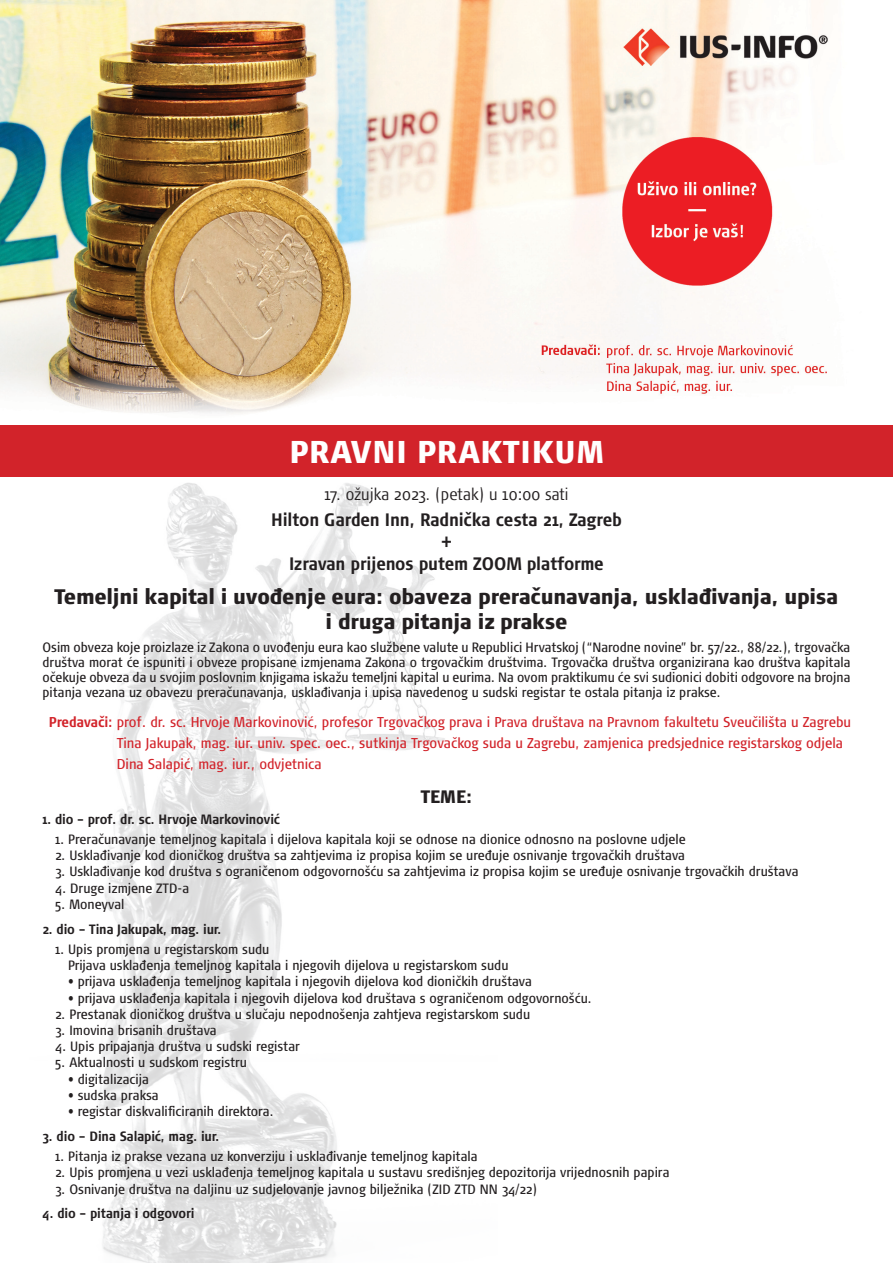
<style>
.page{position:relative;width:893px;height:1263px;background:#fff}
.page>*{position:absolute;margin:0;border:0;box-sizing:border-box;transform-origin:0 0}
.t1{font:900 condensed 31.5px "Signa Pro";letter-spacing:.03em;color:#fff}
.t2{font:900 condensed 21px/25.2px "Signa Pro";color:#231f20;text-align:center}
.t3{font:700 condensed 18px/21.9px "Signa Pro";color:#231f20;text-align:center}
.t4{font:900 condensed 18px "Signa Pro";color:#231f20}
.t5{font:300 condensed 16.5px "Signa Pro";color:#231f20}
.t6{font:condensed 14.25px/21px "Signa Pro";color:#d2232a}
.t7{font:condensed 13.5px/15px "Signa Pro";color:#231f20;text-align:justify}
.t8{font:700 condensed 13.5px "Signa Pro";letter-spacing:-.01em;color:#231f20}
.s1{font-weight:700}
</style>
<div class="page">
<img style="left:98px;top:483px;width:347px;height:780px">
<img style="left:0;top:0;width:828px;height:414px">
<div style="left:0;top:425px;width:893px;height:51px;background:#d2232a"></div>
<h1 class="t1" style="left:289px;top:432px;width:316px">PRAVNI PRAKTIKUM</h1>
<p class="t5" style="left:324px;top:484px;width:246px">17. ožujka 2023. (petak) u 10:00 sati</p>
<h3 class="t3" style="left:271px;top:509px;width:352px">Hilton Garden Inn, Radnička cesta 21, Zagreb +<br>Izravan prijenos putem ZOOM platforme</h3>
<h2 class="t2" style="left:55px;top:584px;width:785px">Temeljni kapital i uvođenje eura: obaveza preračunavanja, usklađivanja, upisa i druga pitanja iz prakse</h2>
<p class="t7" style="left:43px;top:640px;width:809px">Osim obveza koje proizlaze iz Zakona o uvođenju eura kao službene valute u Republici Hrvatskoj (“Narodne novine” br. 57/22., 88/22.), trgovačka društva morat će ispuniti i obveze propisane izmjenama Zakona o trgovačkim društvima. Trgovačka društva organizirana kao društva kapitala očekuje obveza da u svojim poslovnim knjigama iskažu temeljni kapital u eurima. Na ovom praktikumu će svi sudionici dobiti odgovore na brojna pitanja vezana uz obavezu preračunavanja, usklađivanja i upisa navedenog u sudski registar te ostala pitanja iz prakse.</p>
<p class="t6" style="left:117px;top:711px;width:736px;text-indent:-68px"><span class="s1">Predavači:</span> prof. dr. sc. Hrvoje Markovinović, profesor Trgovačkog prava i Prava društava na Pravnom fakultetu Sveučilišta u Zagrebu<br>Tina Jakupak, mag. iur. univ. spec. oec., sutkinja Trgovačkog suda u Zagrebu, zamjenica predsjednice registarskog odjela<br>Dina Salapić, mag. iur., odvjetnica</p>
<h3 class="t4" style="left:421px;top:786px;width:53px">TEME:</h3>
<p class="t8" style="left:43px;top:811px;width:239px">1. dio – prof. dr. sc. Hrvoje Markovinović</p>
<p class="t7" style="left:55px;top:832px;width:632px">1. Preračunavanje temeljnog kapitala i dijelova kapitala koji se odnose na dionice odnosno na poslovne udjele</p>
<p class="t7" style="left:55px;top:848px;width:631px">2. Usklađivanje kod dioničkog društva sa zahtjevima iz propisa kojim se uređuje osnivanje trgovačkih društava</p>
<p class="t7" style="left:55px;top:864px;width:745px">3. Usklađivanje kod društva s ograničenom odgovornošću sa zahtjevima iz propisa kojim se uređuje osnivanje trgovačkih društava</p>
<p class="t7" style="left:55px;top:880px;width:136px">4. Druge izmjene ZTD-a</p>
<p class="t7" style="left:55px;top:896px;width:71px">5. Moneyval</p>
<p class="t8" style="left:43px;top:920px;width:181px">2. dio – Tina Jakupak, mag. iur.</p>
<p class="t7" style="left:68px;top:941px;width:442px;line-height:16.2px;text-indent:-13px">1. Upis promjena u registarskom sudu<br>Prijava usklađenja temeljnog kapitala i njegovih dijelova u registarskom sudu</p>
<p class="t7" style="left:68px;top:974px;width:465px">• prijava usklađenja temeljnog kapitala i njegovih dijelova kod dioničkih društava</p>
<p class="t7" style="left:68px;top:990px;width:525px">• prijava usklađenja kapitala i njegovih dijelova kod društava s ograničenom odgovornošću.</p>
<p class="t7" style="left:55px;top:1006px;width:476px">2. Prestanak dioničkog društva u slučaju nepodnošenja zahtjeva registarskom sudu</p>
<p class="t7" style="left:55px;top:1023px;width:163px">3. Imovina brisanih društava</p>
<p class="t7" style="left:55px;top:1039px;width:246px">4. Upis pripajanja društva u sudski registar</p>
<p class="t7" style="left:55px;top:1055px;width:193px">5. Aktualnosti u sudskom registru</p>
<p class="t7" style="left:68px;top:1071px;width:82px">• digitalizacija</p>
<p class="t7" style="left:68px;top:1087px;width:92px">• sudska praksa</p>
<p class="t7" style="left:68px;top:1104px;width:207px">• registar diskvalificiranih direktora.</p>
<p class="t8" style="left:43px;top:1128px;width:178px">3. dio – Dina Salapić, mag. iur.</p>
<p class="t7" style="left:55px;top:1149px;width:424px">1. Pitanja iz prakse vezana uz konverziju i usklađivanje temeljnog kapitala</p>
<p class="t7" style="left:55px;top:1165px;width:616px">2. Upis promjena u vezi usklađenja temeljnog kapitala u sustavu središnjeg depozitorija vrijednosnih papira</p>
<p class="t7" style="left:55px;top:1181px;width:483px">3. Osnivanje društva na daljinu uz sudjelovanje javnog bilježnika (ZID ZTD NN 34/22)</p>
<p class="t8" style="left:43px;top:1205px;width:154px">4. dio – pitanja i odgovori</p>
</div>
